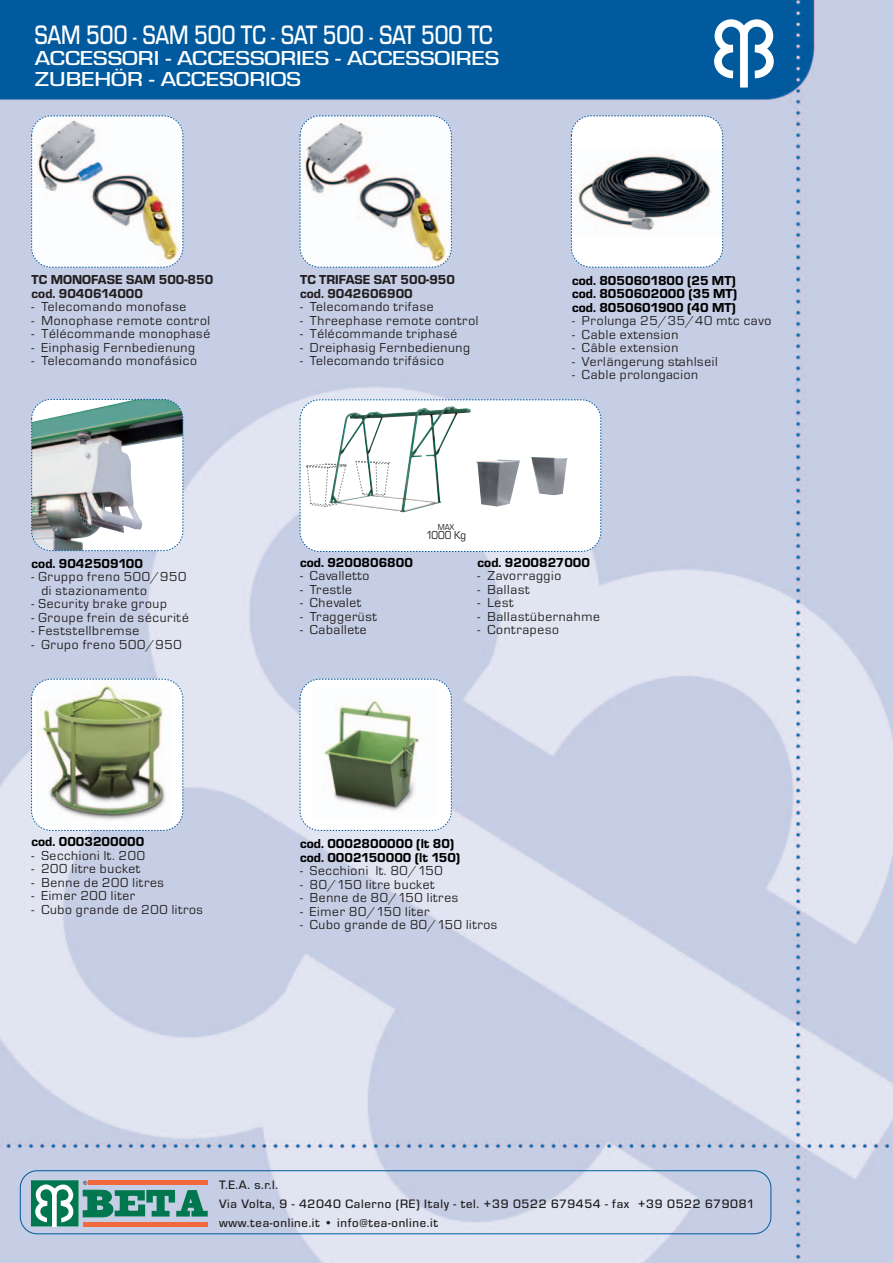
<style>
.page{position:relative;width:893px;height:1263px;background:#fff}
.page>*{position:absolute;margin:0;border:0;box-sizing:border-box;transform-origin:0 0}
.t1{font:500 27.75px "Eurostile T";color:#fff;scale:.8 1}
.t2{font:500 21px/21px "Eurostile T";color:#fff;scale:1.19 1}
.t3{font:13.5px/13.5px "Eurostile T";letter-spacing:.05em;color:#231f20}
.t4{font:13.5px/13.5px "Eurostile T Heav";color:#000;text-align:justify}
.t5{font:13.5px/13.5px "Eurostile T Heav";color:#231f20}
.t6{font:500 12.75px/18.9px "Eurostile T";letter-spacing:.05em;color:#231f20}
.t7{font:12px "Eurostile T";color:#231f20;scale:.9 1}
.t8{font:9px "Eurostile T";color:#231f20;scale:.9 1}
.s1{font-size:21.45px}
</style>
<div class="page">
<img style="left:0;top:0;width:893px;height:1263px">
<svg style="left:710px;top:16px;width:68px;height:79px"></svg>
<img style="left:32px;top:399px;width:151px;height:152px;border-radius:19px">
<div style="left:31px;top:399px;width:152px;height:152px;border:1px dashed #015a9e;border-radius:19px"></div>
<img style="left:32px;top:116px;width:150px;height:151px;border-radius:19px">
<div style="left:31px;top:116px;width:152px;height:152px;border:1px dashed #015a9e;border-radius:19px"></div>
<div style="left:571px;top:116px;width:152px;height:151px;background:#fff;border-radius:19px"></div>
<img style="left:574px;top:155px;width:137px;height:76px">
<div style="left:571px;top:116px;width:152px;height:152px;border:1px dashed #015a9e;border-radius:19px"></div>
<div style="left:32px;top:679px;width:151px;height:151px;background:#fff;border-radius:19px"></div>
<img style="left:36px;top:679px;width:136px;height:147px">
<div style="left:31px;top:679px;width:152px;height:152px;border:1px dashed #015a9e;border-radius:19px"></div>
<div style="left:300px;top:400px;width:301px;height:151px;background:#fff;border-radius:19px"></div>
<svg style="left:306px;top:463px;width:23px;height:44px"></svg>
<img style="left:329px;top:406px;width:142px;height:106px">
<img style="left:476px;top:457px;width:92px;height:49px">
<div style="left:300px;top:399px;width:301px;height:153px;border:1px dashed #015a9e;border-radius:19px"></div>
<img style="left:300px;top:116px;width:149px;height:151px">
<div style="left:300px;top:116px;width:152px;height:152px;border:1px dashed #015a9e;border-radius:19px"></div>
<div style="left:20px;top:1170px;width:751px;height:64px;border:1px solid #015a9e;border-radius:17px"></div>
<svg style="left:31px;top:1180px;width:177px;height:46px;background:#779d8c"></svg>
<div style="left:300px;top:679px;width:151px;height:151px;background:#fff;border-radius:19px"></div>
<img style="left:323px;top:700px;width:97px;height:111px">
<div style="left:300px;top:679px;width:152px;height:152px;border:1px dashed #015a9e;border-radius:19px"></div>
<h1 class="t1" style="left:35px;top:26px;width:574px">SAM 500 <span class="s1">-</span> SAM 500 TC <span class="s1">-</span> SAT 500 <span class="s1">-</span> SAT 500 TC</h1>
<h2 class="t2" style="left:35px;top:50px;width:392px">ACCESSORI - ACCESSORIES - ACCESSOIRES<br>ZUBEHÖR - ACCESORIOS</h2>
<p class="t5" style="left:32px;top:274px;width:183px">TC MONOFASE SAM 500-850 cod. 9040614000</p>
<p class="t3" style="left:32px;top:301px;width:156px">- Telecomando monofase</p>
<p class="t3" style="left:32px;top:315px;width:180px">- Monophase remote control</p>
<p class="t3" style="left:32px;top:328px;width:180px">- Télécommande monophasé</p>
<p class="t3" style="left:32px;top:342px;width:165px">- Einphasig Fernbedienung</p>
<p class="t3" style="left:32px;top:355px;width:167px">- Telecomando monofásico</p>
<p class="t5" style="left:300px;top:274px;width:156px">TC TRIFASE SAT 500-950 cod. 9042606900</p>
<p class="t3" style="left:300px;top:301px;width:135px">- Telecomando trifase</p>
<p class="t3" style="left:300px;top:315px;width:180px">- Threephase remote control</p>
<p class="t3" style="left:300px;top:328px;width:159px">- Télécommande triphasé</p>
<p class="t3" style="left:300px;top:342px;width:171px">- Dreiphasig Fernbedienung</p>
<p class="t3" style="left:300px;top:355px;width:145px">- Telecomando trifásico</p>
<p class="t8" style="left:438px;top:524px;width:20px">MAX</p>
<p class="t7" style="left:426px;top:531px;width:46px">1000 Kg</p>
<p class="t4" style="left:572px;top:275px;width:167px">cod. 8050601800 (25 MT) cod. 8050602000 (35 MT) cod. 8050601900 (40 MT)</p>
<p class="t3" style="left:572px;top:316px;width:201px">- Prolunga 25/35/40 mtc cavo</p>
<p class="t3" style="left:572px;top:329px;width:108px">- Cable extension</p>
<p class="t3" style="left:572px;top:343px;width:108px">- Câble extension</p>
<p class="t3" style="left:572px;top:356px;width:147px">- Verlängerung stahlseil</p>
<p class="t3" style="left:572px;top:370px;width:127px">- Cable prolongacion</p>
<p class="t4" style="left:32px;top:558px;width:113px">cod. 9042509100</p>
<p class="t3" style="left:41px;top:571px;width:146px;text-indent:-10px">- Gruppo freno 500/950 di stazionamento</p>
<p class="t3" style="left:32px;top:598px;width:137px">- Security brake group</p>
<p class="t3" style="left:32px;top:612px;width:159px">- Groupe frein de sécurité</p>
<p class="t3" style="left:32px;top:625px;width:109px">- Feststellbremse</p>
<p class="t3" style="left:32px;top:639px;width:152px">- Grupo freno 500/950</p>
<p class="t4" style="left:32px;top:836px;width:114px">cod. 0003200000</p>
<p class="t3" style="left:32px;top:850px;width:115px">- Secchioni lt. 200</p>
<p class="t3" style="left:32px;top:863px;width:110px">- 200 litre bucket</p>
<p class="t3" style="left:32px;top:877px;width:134px">- Benne de 200 litres</p>
<p class="t3" style="left:32px;top:890px;width:105px">- Eimer 200 liter</p>
<p class="t3" style="left:32px;top:904px;width:173px">- Cubo grande de 200 litros</p>
<p class="t4" style="left:300px;top:557px;width:114px">cod. 9200806800</p>
<p class="t3" style="left:300px;top:570px;width:71px">- Cavalletto</p>
<p class="t3" style="left:300px;top:584px;width:53px">- Trestle</p>
<p class="t3" style="left:300px;top:597px;width:63px">- Chevalet</p>
<p class="t3" style="left:300px;top:611px;width:78px">- Traggerüst</p>
<p class="t3" style="left:300px;top:624px;width:68px">- Caballete</p>
<p class="t4" style="left:478px;top:557px;width:114px">cod. 9200827000</p>
<p class="t3" style="left:478px;top:570px;width:85px">- Zavorraggio</p>
<p class="t3" style="left:478px;top:584px;width:53px">- Ballast</p>
<p class="t3" style="left:478px;top:597px;width:37px">- Lest</p>
<p class="t3" style="left:478px;top:611px;width:124px">- Ballastübernahme</p>
<p class="t3" style="left:478px;top:624px;width:83px">- Contrapeso</p>
<p class="t4" style="left:300px;top:838px;width:162px">cod. 0002800000 (lt 80) cod. 0002150000 (lt 150)</p>
<p class="t3" style="left:300px;top:865px;width:144px">- Secchioni lt. 80/150</p>
<p class="t3" style="left:300px;top:879px;width:136px">- 80/150 litre bucket</p>
<p class="t3" style="left:300px;top:892px;width:160px">- Benne de 80/150 litres</p>
<p class="t3" style="left:300px;top:906px;width:131px">- Eimer 80/150 liter</p>
<p class="t3" style="left:300px;top:919px;width:199px">- Cubo grande de 80/150 litros</p>
<p class="t6" style="left:219px;top:1176px;width:537px">T.E.A. s.r.l.<br>Via Volta, 9 - 42040 Calerno (RE) Italy - tel. +39 0522 679454 - fax +39 0522 679081 www.tea-online.it • info@tea-online.it</p>
</div>
